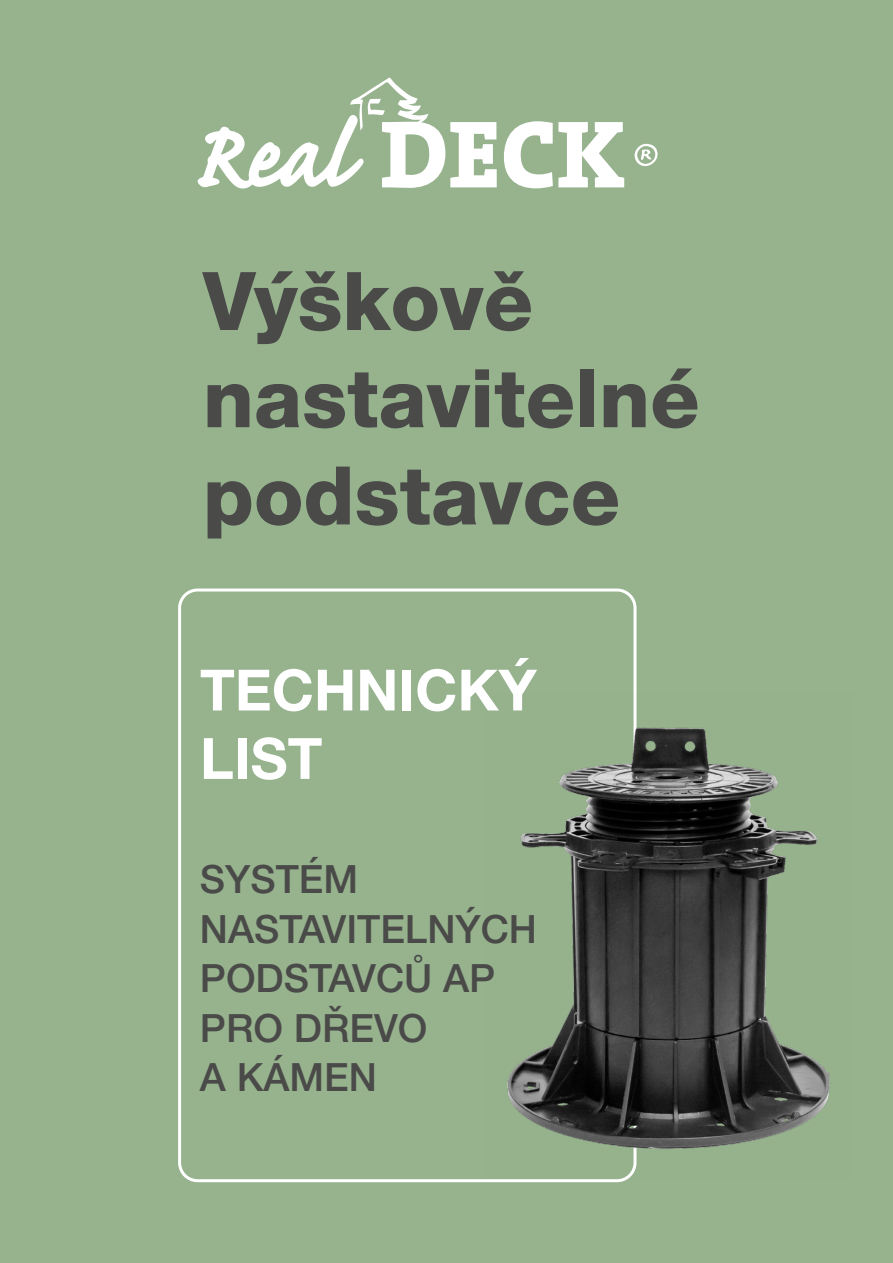
<style>
.page{position:relative;width:893px;height:1263px;background:#97b38e}
.page>*{position:absolute;margin:0;border:0;box-sizing:border-box;transform-origin:0 0}
.t1{font:800 81px/97.2px "Helvetica Neue LT Pro";color:#4a4a49}
.t2{font:700 57px/68.4px "Helvetica Neue LT Pro";color:#fff}
.t3{font:500 39px/49.5px "Helvetica Neue LT Pro";color:#4a4a49}
</style>
<div class="page">
<svg style="left:504px;top:121px;width:120px;height:67px"></svg>
<svg style="left:635px;top:144px;width:22px;height:22px"></svg>
<svg style="left:198px;top:77px;width:299px;height:112px"></svg>
<div style="left:178px;top:588px;width:458px;height:594px;border:3px solid #fff;border-radius:18px"></div>
<img style="left:507px;top:693px;width:324px;height:485px">
<h1 class="t1" style="left:203px;top:252px;width:498px">Výškově nastavitelné podstavce</h1>
<h2 class="t2" style="left:200px;top:655px;width:338px">TECHNICKÝ<br>LIST</h2>
<p class="t3" style="left:200px;top:854px;width:339px">SYSTÉM<br>NASTAVITELNÝCH<br>PODSTAVCŮ AP<br>PRO DŘEVO<br>A KÁMEN</p>
</div>
